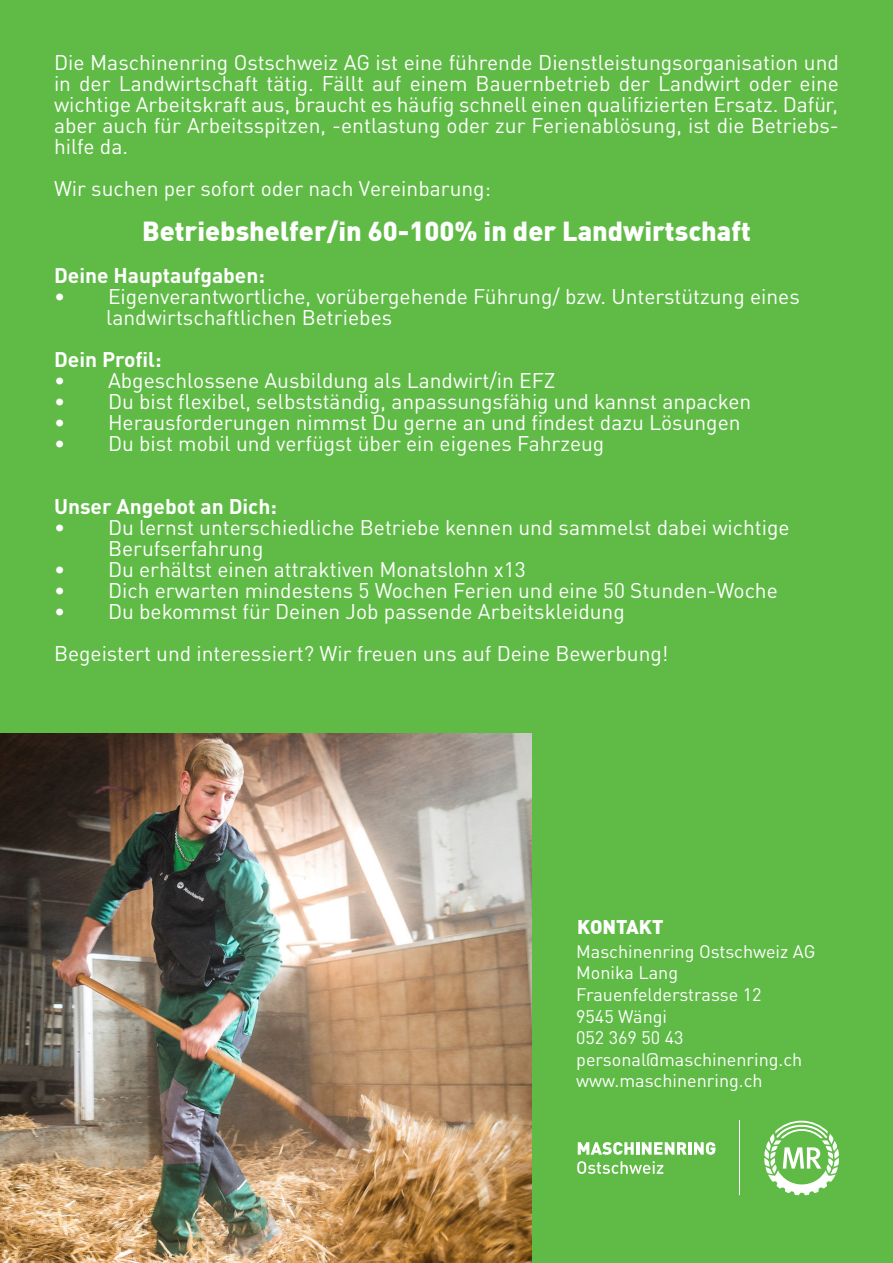
<style>
.page{position:relative;width:893px;height:1263px;background:#60bb46}
.page>*{position:absolute;margin:0;border:0;box-sizing:border-box;transform-origin:0 0}
.t1{font:900 27px "DIN Pro";color:#fff}
.t2{font:21px/21px "DIN Pro";color:#fff}
.t3{font:700 21px "DIN Pro";color:#fff}
.t4{font:900 19.5px "DIN Pro";color:#fff}
.t5{font:18px/21.6px "DIN Pro";color:#fff}
</style>
<div class="page">
<img style="left:0;top:734px;width:531px;height:529px">
<hr style="left:739px;top:1121px;width:1px;height:74px;background:#fff">
<svg style="left:764px;top:1121px;width:75px;height:74px"></svg>
<svg style="left:578px;top:1142px;width:137px;height:13px"></svg>
<svg style="left:577px;top:1161px;width:86px;height:13px"></svg>
<p class="t2" style="left:54px;top:50px;width:786px;text-align:justify">Die Maschinenring Ostschweiz AG ist eine führende Dienstleistungsorganisation und in der Landwirtschaft tätig. Fällt auf einem Bauernbetrieb der Landwirt oder eine wichtige Arbeitskraft aus, braucht es häufig schnell einen qualifizierten Ersatz. Dafür, aber auch für Arbeitsspitzen, -entlastung oder zur Ferienablösung, ist die Betriebs&shy;hilfe da.</p>
<p class="t2" style="left:54px;top:176px;width:438px">Wir suchen per sofort oder nach Vereinbarung:</p>
<p class="t1" style="left:142px;top:210px;width:610px">Betriebshelfer/in 60-100% in der Landwirtschaft</p>
<p class="t3" style="left:54px;top:258px;width:212px">Deine Hauptaufgaben:</p>
<p class="t2" style="left:106px;top:284px;width:695px;text-indent:-52px">• Eigenverantwortliche, vorübergehende Führung/ bzw. Unterstützung eines landwirtschaftlichen Betriebes</p>
<p class="t3" style="left:54px;top:342px;width:109px">Dein Profil:</p>
<p class="t2" style="left:54px;top:368px;width:503px">• Abgeschlossene Ausbildung als Landwirt/in EFZ</p>
<p class="t2" style="left:54px;top:389px;width:699px">• Du bist flexibel, selbstständig, anpassungsfähig und kannst anpacken</p>
<p class="t2" style="left:54px;top:410px;width:688px">• Herausforderungen nimmst Du gerne an und findest dazu Lösungen</p>
<p class="t2" style="left:54px;top:431px;width:552px">• Du bist mobil und verfügst über ein eigenes Fahrzeug</p>
<p class="t3" style="left:54px;top:489px;width:224px">Unser Angebot an Dich:</p>
<p class="t2" style="left:108px;top:515px;width:683px;text-indent:-54px">• Du lernst unterschiedliche Betriebe kennen und sammelst dabei wichtige<br>Berufserfahrung</p>
<p class="t2" style="left:54px;top:557px;width:473px">• Du erhältst einen attraktiven Monatslohn x13</p>
<p class="t2" style="left:54px;top:578px;width:725px">• Dich erwarten mindestens 5 Wochen Ferien und eine 50 Stunden-Woche</p>
<p class="t2" style="left:54px;top:588px;width:616px;line-height:42px">• Du bekommst für Deinen Job passende Arbeitskleidung<br>Begeistert und interessiert? Wir freuen uns auf Deine Bewerbung!</p>
<p class="t4" style="left:577px;top:911px;width:88px">KONTAKT</p>
<p class="t5" style="left:576px;top:939px;width:241px">Maschinenring Ostschweiz AG<br>Monika Lang<br>Frauenfelderstrasse 12<br>9545 Wängi<br>052 369 50 43 personal@maschinenring.ch www.maschinenring.ch</p>
</div>
